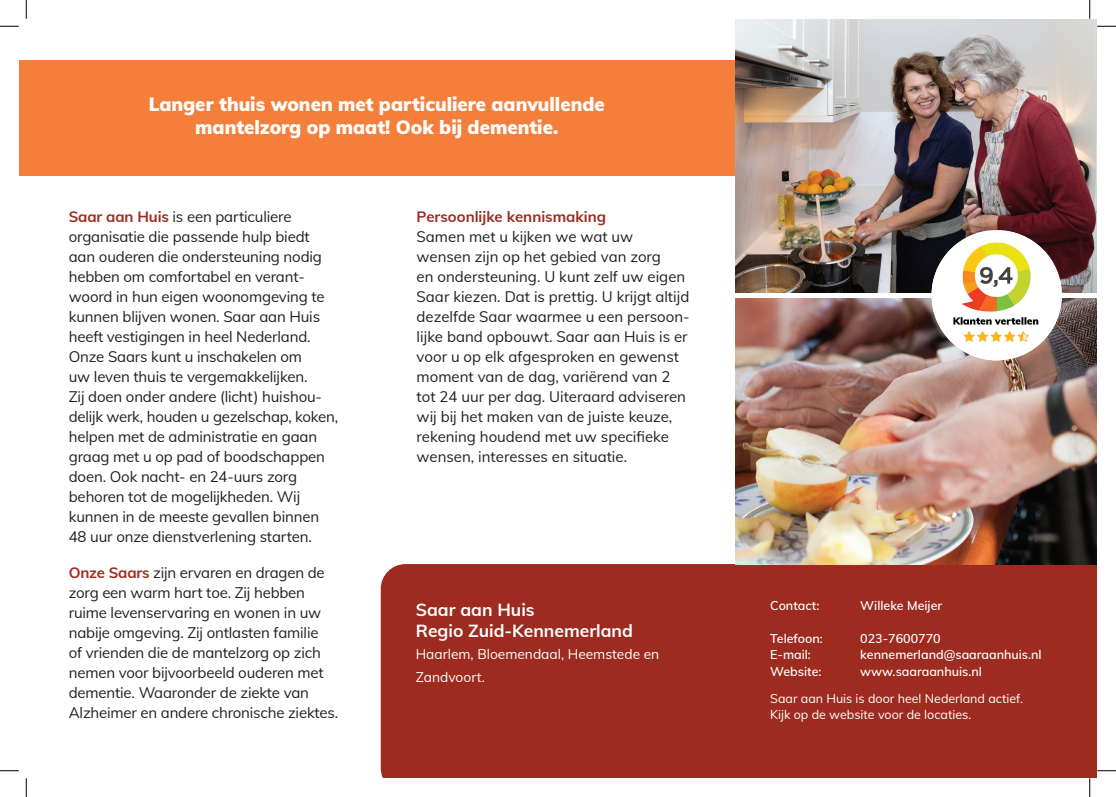
<style>
.page{position:relative;width:1116px;height:797px;background:#fff}
.page>*{position:absolute;margin:0;border:0;box-sizing:border-box;transform-origin:0 0}
.t1{font:900 18.75px "Mulish";color:#fff}
.t2{font:700 17.5px "Mulish";color:#fff}
.t3{font:15px/20px "Mulish";letter-spacing:-.01em;color:#231f20}
.t4{font:700 15px "Mulish";color:#9d2b1f}
.t5{font:13.75px "Mulish";color:#fff}
.t6{font:600 12.5px "Mulish";color:#fff}
.t7{font:12.5px/16.2px "Mulish";color:#fff}
.s1{font-weight:700;color:#9d2b1f}
</style>
<div class="page">
<div style="left:381px;top:564px;width:715px;height:213px;background:#9d2b1f"></div>
<div style="left:19px;top:60px;width:727px;height:116px;background:#f47f3a"></div>
<img style="left:735px;top:298px;width:361px;height:266px">
<img style="left:735px;top:19px;width:361px;height:274px">
<img style="left:931px;top:231px;width:130px;height:129px">
<svg style="left:0;top:25px;width:19px;height:2px"></svg>
<svg style="left:1097px;top:25px;width:18px;height:2px"></svg>
<svg style="left:0;top:770px;width:19px;height:1px"></svg>
<svg style="left:1097px;top:770px;width:18px;height:1px"></svg>
<svg style="left:25px;top:0;width:2px;height:19px"></svg>
<svg style="left:25px;top:778px;width:2px;height:19px"></svg>
<svg style="left:1089px;top:0;width:1px;height:19px"></svg>
<svg style="left:1089px;top:778px;width:1px;height:19px"></svg>
<p class="t1" style="left:149px;top:91px;width:457px">Langer thuis wonen met particuliere aanvullende</p>
<p class="t1" style="left:195px;top:113px;width:364px">mantelzorg op maat! Ook bij dementie.</p>
<p class="t3" style="left:69px;top:206px;width:257px"><span class="s1">Saar aan Huis</span> is een particuliere organisatie die passende hulp biedt aan ouderen die ondersteuning nodig hebben om comfortabel en verant&shy;woord in hun eigen woonomgeving te kunnen blijven wonen. Saar aan Huis heeft vestigingen in heel Nederland.<br>Onze Saars kunt u inschakelen om</p>
<p class="t3" style="left:69px;top:366px;width:240px">uw leven thuis te vergemakkelijken.</p>
<p class="t3" style="left:69px;top:386px;width:271px">Zij doen onder andere (licht) huishou&shy;delijk werk, houden u gezelschap, koken, helpen met de administratie en gaan graag met u op pad of boodschappen doen. Ook nacht- en 24-uurs zorg</p>
<p class="t3" style="left:69px;top:486px;width:233px">behoren tot de mogelijkheden. Wij</p>
<p class="t3" style="left:69px;top:506px;width:252px">kunnen in de meeste gevallen binnen<br>48 uur onze dienstverlening starten.</p>
<p class="t3" style="left:69px;top:562px;width:271px"><span class="s1">Onze Saars</span> zijn ervaren en dragen de zorg een warm hart toe. Zij hebben ruime levenservaring en wonen in uw nabije omgeving. Zij ontlasten familie<br>of vrienden die de mantelzorg op zich nemen voor bijvoorbeeld ouderen met dementie. Waaronder de ziekte van Alzheimer en andere chronische ziektes.</p>
<p class="t4" style="left:416px;top:206px;width:191px">Persoonlijke kennismaking</p>
<p class="t3" style="left:416px;top:226px;width:218px">Samen met u kijken we wat uw</p>
<p class="t3" style="left:416px;top:246px;width:246px">wensen zijn op het gebied van zorg</p>
<p class="t3" style="left:416px;top:266px;width:274px">en ondersteuning. U kunt zelf uw eigen Saar kiezen. Dat is prettig. U krijgt altijd dezelfde Saar waarmee u een persoon&shy;lijke band opbouwt. Saar aan Huis is er voor u op elk afgesproken en gewenst moment van de dag, variërend van 2</p>
<p class="t3" style="left:416px;top:386px;width:271px">tot 24 uur per dag. Uiteraard adviseren wij bij het maken van de juiste keuze, rekening houdend met uw specifieke wensen, interesses en situatie.</p>
<p class="t2" style="left:416px;top:596px;width:120px">Saar aan Huis</p>
<p class="t2" style="left:416px;top:617px;width:219px">Regio Zuid-Kennemerland</p>
<p class="t5" style="left:416px;top:644px;width:245px">Haarlem, Bloemendaal, Heemstede en</p>
<p class="t5" style="left:416px;top:666px;width:71px">Zandvoort.</p>
<p class="t6" style="left:770px;top:597px;width:51px">Contact:</p>
<p class="t6" style="left:860px;top:597px;width:83px">Willeke Meijer</p>
<p class="t6" style="left:770px;top:629px;width:54px">Telefoon:</p>
<p class="t6" style="left:860px;top:629px;width:82px">023-7600770</p>
<p class="t6" style="left:770px;top:645px;width:42px">E-mail:</p>
<p class="t6" style="left:860px;top:645px;width:183px">kennemerland@saaraanhuis.nl</p>
<p class="t6" style="left:770px;top:662px;width:53px">Website:</p>
<p class="t6" style="left:860px;top:662px;width:123px">www.saaraanhuis.nl</p>
<p class="t7" style="left:770px;top:689px;width:254px">Saar aan Huis is door heel Nederland actief.<br>Kijk op de website voor de locaties.</p>
</div>
